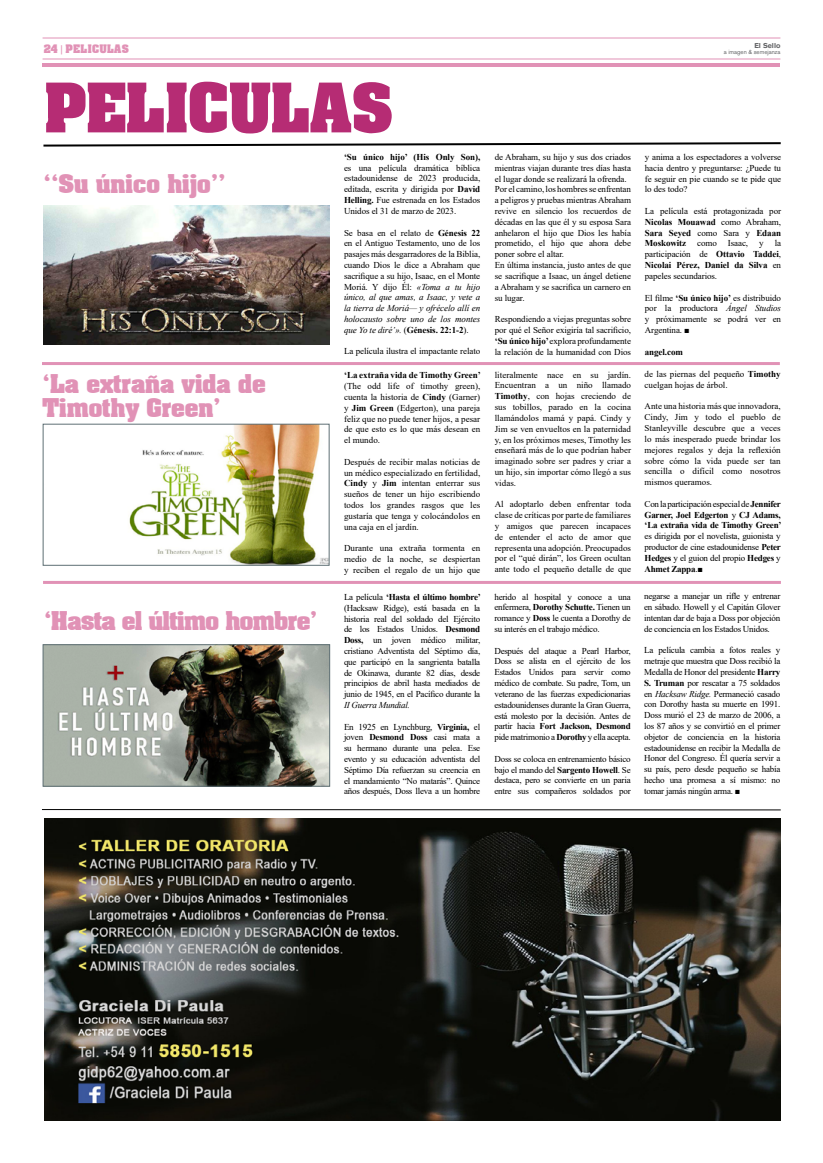
<style>
.page{position:relative;width:823px;height:1163px;background:#fff}
.page>*{position:absolute;margin:0;border:0;box-sizing:border-box;transform-origin:0 0}
.t1{font:700 58px "Aaron";color:#b62c74}
.t2{font:700 22px/24px "Aaron";color:#e192b6}
.t3{font:700 22px "Aaron";letter-spacing:-.025em;color:#e192b6}
.t4{font:700 10px "Aaron";letter-spacing:.04em;color:#e192b6}
.t5{font:9px/10.8px "Times New Roman";letter-spacing:-.01em;color:#000;text-align:justify}
.t6{font:700 9px/10.8px "Times New Roman";letter-spacing:-.02em;color:#000;text-align:justify}
.t7{font:700 9px "Times New Roman";color:#000}
.t8{font:italic 9px "Times New Roman";letter-spacing:-.025em;color:#000}
.t9{font:700 7px "Akzidenz Grotesk BQ";color:#636466}
.t10{font:6px "Akzidenz Grotesk BQ Reg OK";color:#636466}
.s1{font-family:"Akzidenz Grotesk BQ Reg OK";font-weight:400}
.s2{font-weight:700}
.s3{font-style:italic}
.s4{font-weight:400}
</style>
<div class="page">
<hr style="left:43px;top:59px;width:737px;height:1px;background:#e192b6">
<hr style="left:43px;top:63px;width:736px;height:4px;background:#e192b6">
<hr style="left:43px;top:38px;width:737px;height:1px;background:#e192b6">
<svg style="left:43px;top:142px;width:738px;height:5px"></svg>
<svg style="left:42px;top:809px;width:739px;height:1px"></svg>
<img style="left:45px;top:646px;width:283px;height:138px">
<div style="left:43px;top:644px;width:287px;height:142px;border:1px solid #5f7075"></div>
<img style="left:43px;top:205px;width:286px;height:139px">
<hr style="left:42px;top:362px;width:737px;height:3px;background:#e192b6">
<img style="left:129px;top:425px;width:198px;height:138px">
<div style="left:43px;top:423px;width:286px;height:142px;border:1px solid #5f7075"></div>
<hr style="left:43px;top:581px;width:737px;height:3px;background:#e192b6">
<img style="left:44px;top:818px;width:736px;height:302px">
<p class="t4" style="left:44px;top:40px;width:87px">24 <span class="s1">|</span> PELICULAS</p>
<p class="t9" style="left:754px;top:41px;width:27px">El Sello</p>
<p class="t10" style="left:723px;top:48px;width:58px">a imagen &amp; semejanza</p>
<h1 class="t1" style="left:44px;top:58px;width:350px">PELICULAS</h1>
<p class="t6" style="left:344px;top:151px;width:138px">‘Su único hijo’ (His Only Son),</p>
<p class="t5" style="left:344px;top:162px;width:138px">es una película dramática bíblica estadounidense de 2023 producida, editada, escrita y dirigida por <span class="s2">David Helling.</span> Fue estrenada en los Estados Unidos el 31 de marzo de 2023.</p>
<p class="t5" style="left:344px;top:227px;width:138px">Se basa en el relato de <span class="s2">Génesis 22 </span>en el Antiguo Testamento, uno de los pasajes más desgarradores de la Biblia, cuando Dios le dice a Abraham que sacrifique a su hijo, Isaac, en el Monte Moriá. Y dijo Él: <span class="s3">«Toma a tu hijo único, al que amas, a Isaac, y vete a la tierra de Moriá— y ofrécelo allí en holocausto sobre uno de los montes que Yo te diré’».</span> (<span class="s2">Génesis. 22:1-2</span>).</p>
<p class="t5" style="left:344px;top:345px;width:138px">La película ilustra el impactante relato</p>
<h2 class="t2" style="left:44px;top:170px;width:183px">‘‘Su único hijo’’</h2>
<h2 class="t2" style="left:43px;top:371px;width:224px">‘La extraña vida de<br>Timothy Green’</h2>
<p class="t7" style="left:344px;top:369px;width:138px">‘La extraña vida de Timothy Green’</p>
<p class="t5" style="left:344px;top:380px;width:138px">(The odd life of timothy green), cuenta la historia de <span class="s2">Cindy</span> (Garner) y <span class="s2">Jim Green</span> (Edgerton), una pareja feliz que no puede tener hijos, a pesar de que esto es lo que más desean en el mundo.</p>
<p class="t5" style="left:344px;top:456px;width:138px">Después de recibir malas noticias de un médico especializado en fertilidad, <span class="s2">Cindy</span> y <span class="s2">Jim</span> intentan enterrar sus sueños de tener un hijo escribiendo todos los grandes rasgos que les gustaría que tenga y colocándolos en una caja en el jardín.</p>
<p class="t5" style="left:344px;top:542px;width:138px">Durante una extraña tormenta en medio de la noche, se despiertan y reciben el regalo de un hijo que</p>
<h2 class="t3" style="left:44px;top:602px;width:274px">‘Hasta el último hombre’</h2>
<p class="t5" style="left:344px;top:591px;width:138px">La película <span class="s2">‘Hasta el último hombre’ </span>(Hacksaw Ridge), está basada en la historia real del soldado del Ejército de los Estados Unidos. <span class="s2">Desmond Doss,</span> un joven médico militar, cristiano Adventista del Séptimo día, que participó en la sangrienta batalla de Okinawa, durante 82 días, desde principios de abril hasta mediados de junio de 1945, en el Pacífico durante la</p>
<p class="t8" style="left:344px;top:698px;width:67px">II Guerra Mundial.</p>
<p class="t5" style="left:344px;top:720px;width:138px">En 1925 en Lynchburg, <span class="s2">Virginia,</span> el joven <span class="s2">Desmond Doss</span> casi mata a su hermano durante una pelea. Ese evento y su educación adventista del Séptimo Día refuerzan su creencia en el mandamiento “No matarás”. Quince años después, Doss lleva a un hombre</p>
<p class="t5" style="left:494px;top:151px;width:138px;text-align:left">de Abraham, su hijo y sus dos criados mientras viajan durante tres días hasta el lugar donde se realizará la ofrenda.<br>Por el camino, los hombres se enfrentan a peligros y pruebas mientras Abraham revive en silencio los recuerdos de décadas en las que él y su esposa Sara anhelaron el hijo que Dios les había prometido, el hijo que ahora debe poner sobre el altar.<br>En última instancia, justo antes de que se sacrifique a Isaac, un ángel detiene a Abraham y se sacrifica un carnero en su lugar.</p>
<p class="t5" style="left:494px;top:313px;width:138px">Respondiendo a viejas preguntas sobre por qué el Señor exigiría tal sacrificio, <span class="s2">‘Su único hijo’</span> explora profundamente la relación de la humanidad con Dios</p>
<p class="t5" style="left:494px;top:369px;width:138px">literalmente nace en su jardín.<br>Encuentran a un niño llamado <span class="s2">Timothy</span>, con hojas creciendo de sus tobillos, parado en la cocina llamándolos mamá y papá. Cindy y Jim se ven envueltos en la paternidad y, en los próximos meses, Timothy les enseñará más de lo que podrían haber imaginado sobre ser padres y criar a un hijo, sin importar cómo llegó a sus vidas.</p>
<p class="t5" style="left:494px;top:498px;width:138px">Al adoptarlo deben enfrentar toda clase de críticas por parte de familiares y amigos que parecen incapaces de entender el acto de amor que representa una adopción. Preocupados por el “qué dirán”, los Green ocultan ante todo el pequeño detalle de que</p>
<p class="t5" style="left:494px;top:591px;width:138px">herido al hospital y conoce a una enfermera, <span class="s2">Dorothy Schutte.</span> Tienen un romance y <span class="s2">Doss</span> le cuenta a Dorothy de su interés en el trabajo médico.</p>
<p class="t5" style="left:494px;top:645px;width:138px">Después del ataque a Pearl Harbor, Doss se alista en el ejército de los Estados Unidos para servir como médico de combate. Su padre, Tom, un veterano de las fuerzas expedicionarias estadounidenses durante la Gran Guerra, está molesto por la decisión. Antes de partir hacia <span class="s2">Fort Jackson, Desmond </span>pide matrimonio a <span class="s2">Dorothy</span> y ella acepta.</p>
<p class="t5" style="left:494px;top:753px;width:138px">Doss se coloca en entrenamiento básico bajo el mando del <span class="s2">Sargento Howell</span>. Se destaca, pero se convierte en un paria entre sus compañeros soldados por</p>
<p class="t5" style="left:644px;top:151px;width:138px">y anima a los espectadores a volverse hacia dentro y preguntarse: ¿Puede tu fe seguir en pie cuando se te pide que lo des todo?</p>
<p class="t5" style="left:644px;top:205px;width:138px">La película está protagonizada por <span class="s2">Nicolas Mouawad</span> como Abraham, <span class="s2">Sara Seyed</span> como Sara y <span class="s2">Edaan Moskowitz</span> como Isaac, y la participación de <span class="s2">Ottavio Taddei</span>, <span class="s2">Nicolai Pérez, Daniel da Silva</span> en papeles secundarios.</p>
<p class="t5" style="left:644px;top:292px;width:138px">El filme <span class="s2">‘Su único hijo’</span> es distribuido por la productora <span class="s3">Ángel Studios </span>y próximamente se podrá ver en Argentina. ■</p>
<p class="t6" style="left:644px;top:346px;width:40px">angel.com</p>
<p class="t5" style="left:644px;top:368px;width:138px">de las piernas del pequeño <span class="s2">Timothy </span>cuelgan hojas de árbol.</p>
<p class="t5" style="left:644px;top:400px;width:138px">Ante una historia más que innovadora, Cindy, Jim y todo el pueblo de Stanleyville descubre que a veces lo más inesperado puede brindar los mejores regalos y deja la reflexión sobre cómo la vida puede ser tan sencilla o difícil como nosotros mismos queramos.</p>
<p class="t6" style="left:644px;top:498px;width:138px"><span class="s4">Con la participación especial de</span> Jennifer Garner, Joel Edgerton <span class="s4">y</span> CJ Adams, ‘La extraña vida de Timothy Green’</p>
<p class="t5" style="left:644px;top:530px;width:138px">es dirigida por el novelista, guionista y productor de cine estadounidense <span class="s2">Peter Hedges</span> y el guion del propio <span class="s2">Hedges</span> y <span class="s2">Ahmet Zappa</span>.■</p>
<p class="t5" style="left:643px;top:590px;width:138px">negarse a manejar un rifle y entrenar en sábado. Howell y el Capitán Glover intentan dar de baja a Doss por objeción de conciencia en los Estados Unidos.</p>
<p class="t5" style="left:643px;top:644px;width:138px">La película cambia a fotos reales y metraje que muestra que Doss recibió la Medalla de Honor del presidente <span class="s2">Harry S. Truman</span> por rescatar a 75 soldados en <span class="s3">Hacksaw Ridge.</span> Permaneció casado con Dorothy hasta su muerte en 1991.<br>Doss murió el 23 de marzo de 2006, a los 87 años y se convirtió en el primer objetor de conciencia en la historia estadounidense en recibir la Medalla de Honor del Congreso. Él quería servir a su país, pero desde pequeño se había hecho una promesa a sí mismo: no tomar jamás ningún arma. ■</p>
</div>
